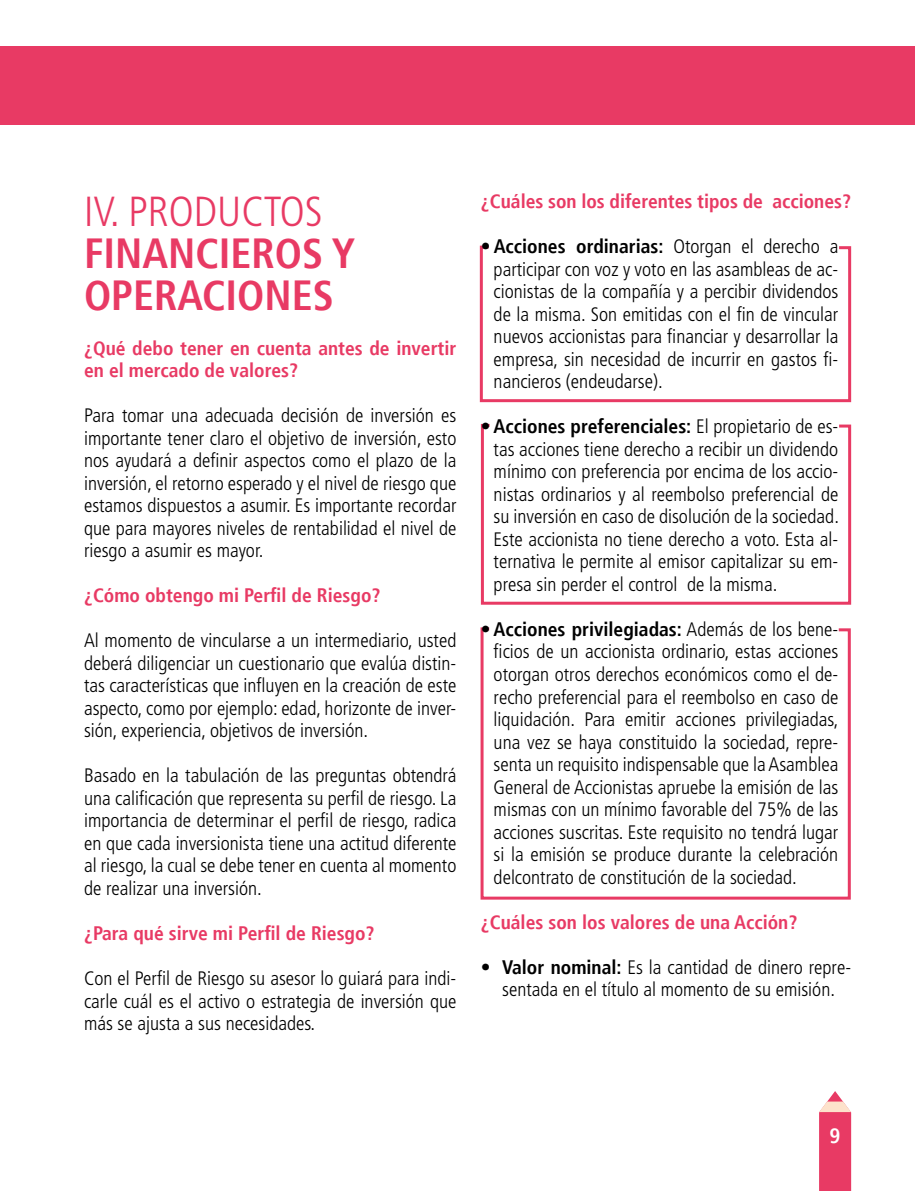
<style>
.page{position:relative;width:915px;height:1191px;background:#fff}
.page>*{position:absolute;margin:0;border:0;box-sizing:border-box;transform-origin:0 0}
.t1{font:700 condensed 42px/42px "Frutiger LT Std";color:#e83a64}
.t2{font:300 condensed 42px "Frutiger LT Std";color:#e83a64}
.t3{font:700 condensed 21px "Frutiger LT Std";color:#fff}
.t4{font:300 condensed 19.5px/22.5px "Frutiger LT Std";color:#000;text-align:justify}
.t5{font:700 condensed 19.5px/22.5px "Frutiger LT Std";color:#e83a64}
.s1{font-weight:700}
</style>
<div class="page">
<div style="left:0;top:47px;width:914px;height:78px;background:#e83a64"></div>
<svg style="left:819px;top:1091px;width:31px;height:100px;background:#ec5c7c"></svg>
<svg style="left:480px;top:423px;width:372px;height:182px"></svg>
<svg style="left:480px;top:627px;width:371px;height:273px"></svg>
<svg style="left:479px;top:245px;width:373px;height:158px"></svg>
<h1 class="t2" style="left:84px;top:187px;width:240px">IV. PRODUCTOS</h1>
<h1 class="t1" style="left:84px;top:232px;width:272px">FINANCIEROS Y<br>OPERACIONES</h1>
<p class="t5" style="left:84px;top:337px;width:374px">¿Qué debo tener en cuenta antes de invertir en el mercado de valores?</p>
<p class="t4" style="left:84px;top:404px;width:374px">Para tomar una adecuada decisión de inversión es importante tener claro el objetivo de inversión, esto nos ayudará a definir aspectos como el plazo de la inversión, el retorno esperado y el nivel de riesgo que estamos dispuestos a asumir. Es importante recordar que para mayores niveles de rentabilidad el nivel de riesgo a asumir es mayor.</p>
<p class="t5" style="left:84px;top:584px;width:298px">¿Cómo obtengo mi Perfil de Riesgo?</p>
<p class="t4" style="left:84px;top:629px;width:374px">Al momento de vincularse a un intermediario, usted deberá diligenciar un cuestionario que evalúa distin&shy;tas características que influyen en la creación de este aspecto, como por ejemplo: edad, horizonte de inver&shy;sión, experiencia, objetivos de inversión.</p>
<p class="t4" style="left:84px;top:764px;width:374px">Basado en la tabulación de las preguntas obtendrá una calificación que representa su perfil de riesgo. La importancia de determinar el perfil de riesgo, radica en que cada inversionista tiene una actitud diferente al riesgo, la cual se debe tener en cuenta al momento de realizar una inversión.</p>
<p class="t5" style="left:84px;top:922px;width:292px">¿Para qué sirve mi Perfil de Riesgo?</p>
<p class="t4" style="left:84px;top:967px;width:374px">Con el Perfil de Riesgo su asesor lo guiará para indi&shy;carle cuál es el activo o estrategia de inversión que más se ajusta a sus necesidades.</p>
<p class="t5" style="left:480px;top:190px;width:371px">¿Cuáles son los diferentes tipos de acciones?</p>
<p class="t4" style="left:493px;top:235px;width:346px;text-indent:-13px"><span class="s1">• Acciones ordinarias:</span> Otorgan el derecho a participar con voz y voto en las asambleas de ac&shy;cionistas de la compañía y a percibir dividendos de la misma. Son emitidas con el fin de vincular nuevos accionistas para financiar y desarrollar la empresa, sin necesidad de incurrir en gastos fi&shy;nancieros (endeudarse).</p>
<p class="t4" style="left:493px;top:416px;width:347px;text-indent:-13px"><span class="s1">• Acciones preferenciales:</span> El propietario de es&shy;tas acciones tiene derecho a recibir un dividendo mínimo con preferencia por encima de los accio&shy;nistas ordinarios y al reembolso preferencial de su inversión en caso de disolución de la sociedad.<br>Este accionista no tiene derecho a voto. Esta al&shy;ternativa le permite al emisor capitalizar su em&shy;presa sin perder el control de la misma.</p>
<p class="t4" style="left:493px;top:618px;width:346px;text-indent:-13px"><span class="s1">• Acciones privilegiadas:</span> Además de los bene&shy;ficios de un accionista ordinario, estas acciones otorgan otros derechos económicos como el de&shy;recho preferencial para el reembolso en caso de liquidación. Para emitir acciones privilegiadas, una vez se haya constituido la sociedad, repre&shy;senta un requisito indispensable que la Asamblea General de Accionistas apruebe la emisión de las mismas con un mínimo favorable del 75% de las acciones suscritas. Este requisito no tendrá lugar si la emisión se produce durante la celebración delcontrato de constitución de la sociedad.</p>
<p class="t5" style="left:480px;top:910px;width:318px">¿Cuáles son los valores de una Acción?</p>
<p class="t4" style="left:480px;top:956px;width:371px;text-align:center"><span class="s1">• Valor nominal:</span> Es la cantidad de dinero repre&shy;sentada en el título al momento de su emisión.</p>
<p class="t3" style="left:829px;top:1123px;width:12px">9</p>
</div>
